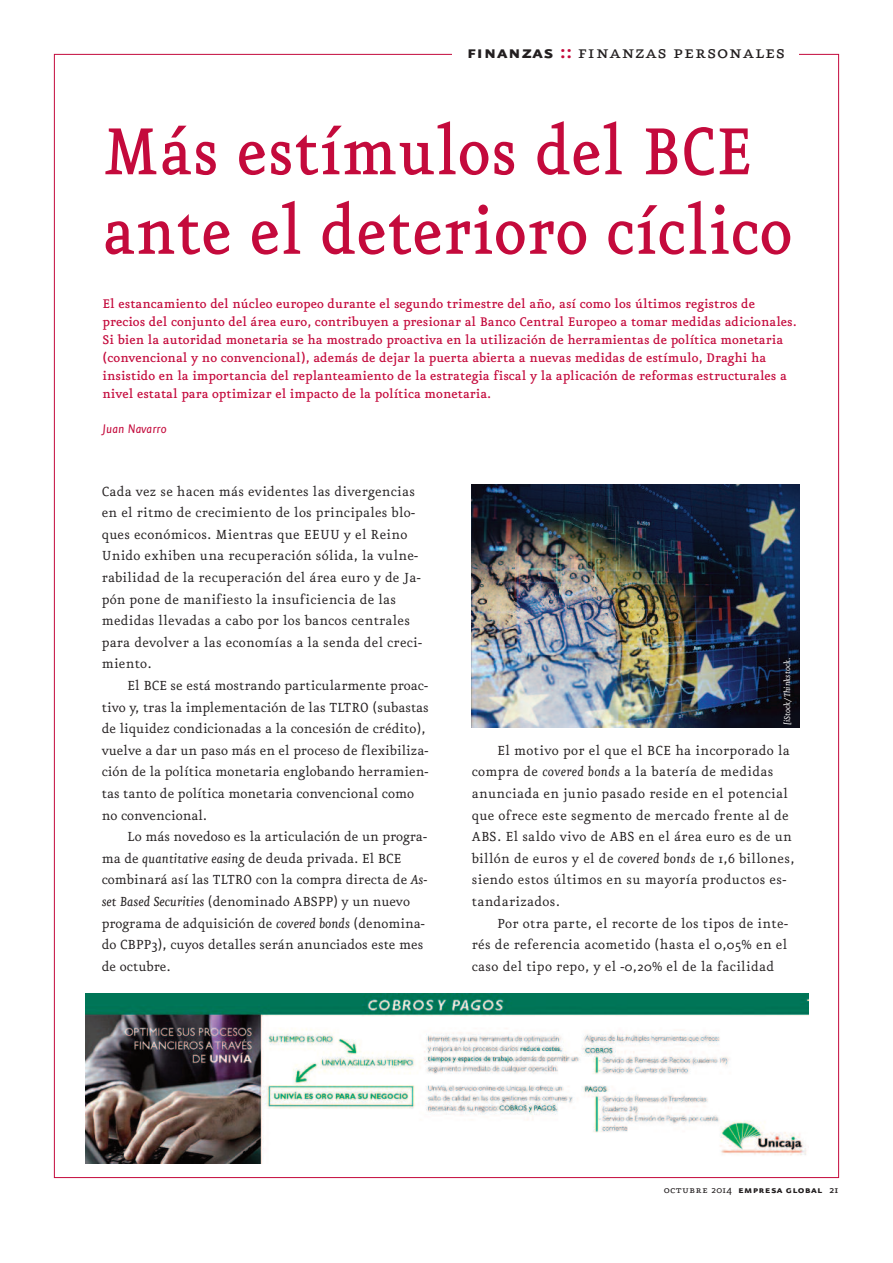
<style>
.page{position:relative;width:893px;height:1263px;background:#fff}
.page>*{position:absolute;margin:0;border:0;box-sizing:border-box;transform-origin:0 0}
.t1{font:500 79.5px/79.5px "Eureka";letter-spacing:.005em;color:#c40a3c;scale:.9 1}
.t2{font:21.9px "Eureka Small Caps";letter-spacing:.025em;color:#231f20}
.t3{font:15.75px/21.6px "Eureka";letter-spacing:.015em;color:#231f20}
.t4{font:500 15px/18px "Eureka";color:#c40a3c}
.t5{font:italic 15px "Eureka Sans";color:#c40a3c}
.t6{font:12px "Eureka Sans Bold Caps";letter-spacing:.025em;color:#231f20}
.t7{font:italic 10.2px "Eureka";letter-spacing:-.005em;color:#fff}
.s1{font-family:"Eureka Sans Bold Caps"}
.s2{font-family:"Eureka Sans Bold Caps";color:#c40a3c}
.s3{font-style:italic}
.s4{font-family:"Eureka Small Caps"}
.s5{font-family:"Eureka"}
.s6{font-family:"Eureka";font-weight:500}
</style>
<div class="page">
<img style="left:86px;top:993px;width:722px;height:170px">
<img style="left:472px;top:484px;width:327px;height:244px">
<h2 class="t2" style="left:467px;top:41px;width:320px"><span class="s1">finanzas</span> <span class="s2">::</span> finanzas personales</h2>
<h1 class="t1" style="left:103px;top:115px;width:768px">Más estímulos del BCE ante el deterioro cíclico</h1>
<p class="t4" style="left:103px;top:296px;width:696px">El estancamiento del núcleo europeo durante el segundo trimestre del año, así como los últimos registros de precios del conjunto del área euro, contribuyen a presionar al Banco Central Europeo a tomar medidas adicionales.<br>Si bien la autoridad monetaria se ha mostrado proactiva en la utilización de herramientas de política monetaria (convencional y no convencional), además de dejar la puerta abierta a nuevas medidas de estímulo, Draghi ha insistido en la importancia del replanteamiento de la estrategia fiscal y la aplicación de reformas estructurales a nivel estatal para optimizar el impacto de la política monetaria.</p>
<p class="t5" style="left:103px;top:422px;width:66px">Juan Navarro</p>
<p class="t3" style="left:102px;top:481px;width:322px">Cada vez se hacen más evidentes las divergencias en el ritmo de crecimiento de los principales blo&shy;ques económicos. Mientras que EEUU y el Reino Unido exhiben una recuperación sólida, la vulne&shy;rabilidad de la recuperación del área euro y de Ja&shy;pón pone de manifiesto la insuficiencia de las medidas llevadas a cabo por los bancos centrales para devolver a las economías a la senda del creci&shy;miento.</p>
<p class="t3" style="left:102px;top:675px;width:329px;text-indent:26px">El BCE se está mostrando particularmente proac&shy;tivo y, tras la implementación de las TLTRO (subastas de liquidez condicionadas a la concesión de crédito), vuelve a dar un paso más en el proceso de flexibiliza&shy;ción de la política monetaria englobando herramien&shy;tas tanto de política monetaria convencional como no convencional.</p>
<p class="t3" style="left:102px;top:826px;width:327px;text-indent:26px">Lo más novedoso es la articulación de un progra&shy;ma de <span class="s3">quantitative easing</span> de deuda privada. El BCE combinará así las TLTRO con la compra directa de <span class="s3">As&shy;set Based Securities</span> (denominado ABSPP) y un nuevo programa de adquisición de <span class="s3">covered bonds</span> (denomina&shy;do CBPP3), cuyos detalles serán anunciados este mes de octubre.</p>
<p class="t7" style="left:782px;top:725px;width:69px;rotate:-90deg">[iStock/Thinkstock.</p>
<p class="t3" style="left:472px;top:740px;width:324px;text-indent:26px">El motivo por el que el BCE ha incorporado la compra de <span class="s3">covered bonds</span> a la batería de medidas anunciada en junio pasado reside en el potencial que ofrece este segmento de mercado frente al de ABS. El saldo vivo de ABS en el área euro es de un billón de euros y el de <span class="s3">covered bonds</span> de 1,6 billones, siendo estos últimos en su mayoría productos es&shy;tandarizados.</p>
<p class="t3" style="left:472px;top:913px;width:318px;text-align:justify;text-indent:26px">Por otra parte, el recorte de los tipos de inte&shy;rés de referencia acometido (hasta el 0,05% en el caso del tipo repo, y el -0,20% el de la facilidad</p>
<p class="t6" style="left:664px;top:1184px;width:176px"><span class="s4">octubre</span> <span class="s5">2014</span> empresa global <span class="s6">21</span></p>
</div>
